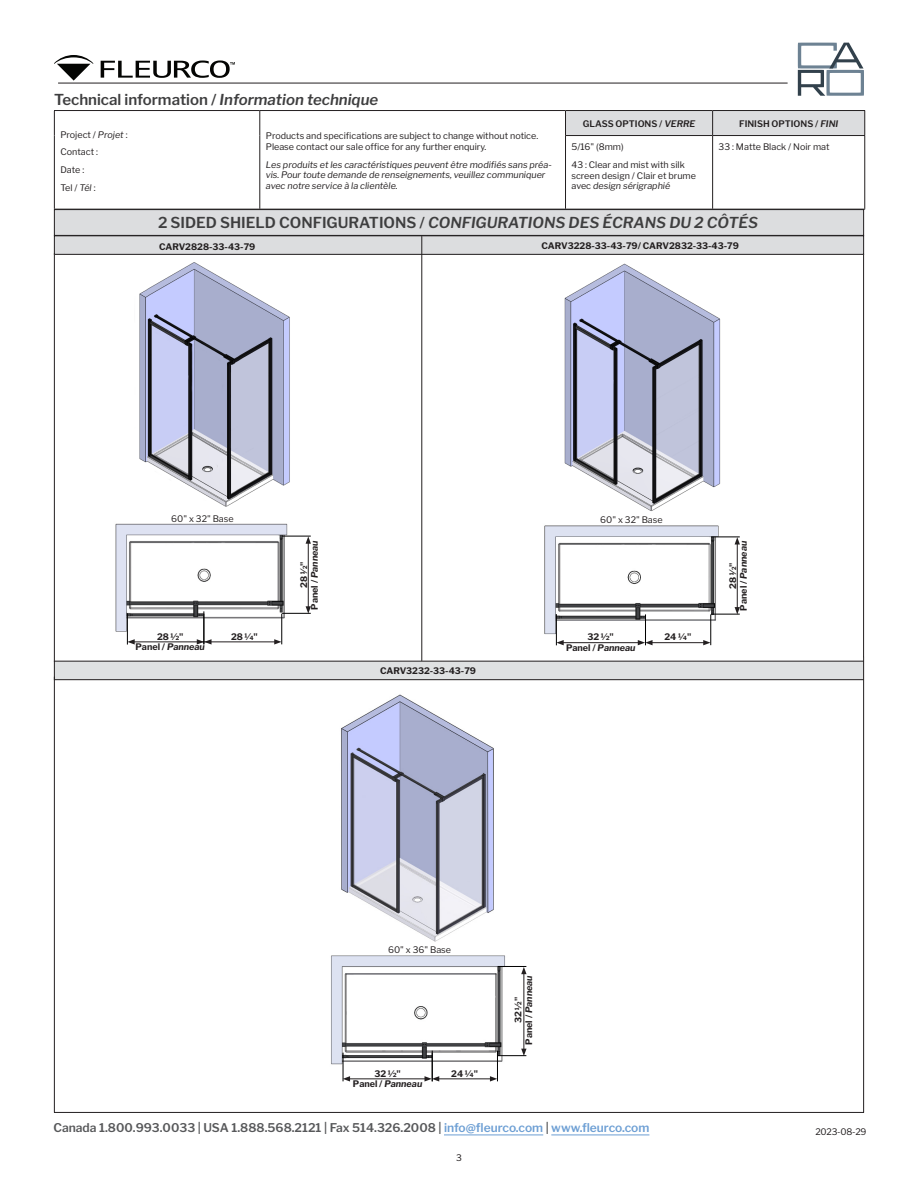
<style>
.page{position:relative;width:918px;height:1188px;background:#fff}
.page>*{position:absolute;margin:0;border:0;box-sizing:border-box;transform-origin:0 0}
.heading{font:italic 600 15px "Libre Franklin";color:#3e3e3f}
.t1{font:600 15px "Libre Franklin";color:#3e3e3f}
.t2{font:600 12px "Libre Franklin";color:#57585a}
.General_text_centered{font:9px/17.5px "Libre Franklin";color:#231f20}
.t3{font:italic 9px/10.8px "Libre Franklin";color:#231f20}
.line_arts{font:700 9px "Libre Franklin";color:#231f20}
.line_arts-2{font:italic 700 9px "Libre Franklin";color:#231f20}
.t4{font:600 9px "Libre Franklin";color:#231f20}
.s1{font-style:italic}
.s2{font-style:normal}
.s3{color:#6d9fd4}
</style>
<div class="page">
<hr style="left:54px;top:1112px;width:810px;height:1px;background:#231f20">
<hr style="left:444px;top:1135px;width:99px;height:1px;background:#6d9fd4">
<hr style="left:551px;top:1135px;width:98px;height:1px;background:#6d9fd4">
<svg style="left:54px;top:55px;width:39px;height:26px"></svg>
<svg style="left:101px;top:60px;width:134px;height:18px"></svg>
<hr style="left:58px;top:83px;width:730px;height:1px;background:#231f20">
<svg style="left:798px;top:43px;width:66px;height:53px"></svg>
<hr style="left:54px;top:110px;width:206px;height:1px;background:#231f20">
<svg style="left:54px;top:111px;width:1px;height:25px"></svg>
<hr style="left:260px;top:110px;width:306px;height:1px;background:#231f20">
<svg style="left:259px;top:111px;width:1px;height:25px"></svg>
<hr style="left:566px;top:110px;width:147px;height:1px;background:#231f20">
<hr style="left:713px;top:110px;width:152px;height:1px;background:#231f20">
<div style="left:565px;top:111px;width:300px;height:24px;background:#dcdddf"></div>
<hr style="left:54px;top:136px;width:1px;height:73px;background:#231f20">
<hr style="left:259px;top:136px;width:1px;height:73px;background:#231f20">
<hr style="left:565px;top:135px;width:148px;height:1px;background:#231f20">
<hr style="left:565px;top:136px;width:1px;height:73px;background:#231f20">
<hr style="left:713px;top:135px;width:152px;height:1px;background:#231f20">
<hr style="left:712px;top:136px;width:1px;height:73px;background:#231f20">
<hr style="left:864px;top:136px;width:1px;height:73px;background:#231f20">
<hr style="left:713px;top:209px;width:152px;height:1px;background:#231f20">
<img style="left:544px;top:525px;width:175px;height:115px">
<img style="left:564px;top:263px;width:157px;height:248px">
<hr style="left:561px;top:642px;width:79px;height:1px;background:#231f20">
<svg style="left:557px;top:640px;width:7px;height:5px"></svg>
<hr style="left:650px;top:642px;width:55px;height:1px;background:#231f20">
<svg style="left:638px;top:616px;width:15px;height:29px"></svg>
<svg style="left:703px;top:640px;width:7px;height:5px"></svg>
<hr style="left:645px;top:614px;width:1px;height:31px;background:#000">
<hr style="left:710px;top:614px;width:1px;height:31px;background:#000">
<hr style="left:737px;top:542px;width:1px;height:67px;background:#231f20">
<svg style="left:711px;top:607px;width:29px;height:8px"></svg>
<svg style="left:711px;top:537px;width:29px;height:8px"></svg>
<img style="left:331px;top:955px;width:180px;height:112px">
<img style="left:341px;top:694px;width:153px;height:248px">
<hr style="left:348px;top:1079px;width:79px;height:1px;background:#231f20">
<svg style="left:343px;top:1053px;width:7px;height:29px"></svg>
<hr style="left:437px;top:1079px;width:55px;height:1px;background:#231f20">
<svg style="left:425px;top:1053px;width:14px;height:29px"></svg>
<svg style="left:490px;top:1076px;width:7px;height:6px"></svg>
<hr style="left:432px;top:1051px;width:1px;height:30px;background:#000">
<hr style="left:497px;top:1051px;width:1px;height:30px;background:#000">
<hr style="left:524px;top:972px;width:1px;height:79px;background:#231f20">
<svg style="left:498px;top:1049px;width:29px;height:7px"></svg>
<svg style="left:498px;top:966px;width:29px;height:8px"></svg>
<hr style="left:556px;top:614px;width:1px;height:31px;background:#000">
<div style="left:54px;top:210px;width:810px;height:25px;background:#dcdddf"></div>
<div style="left:54px;top:209px;width:810px;height:27px;border:1px solid #231f20"></div>
<div style="left:54px;top:661px;width:809px;height:19px;background:#dfe1e2"></div>
<div style="left:54px;top:661px;width:810px;height:19px;border:1px solid #231f20"></div>
<hr style="left:54px;top:254px;width:1px;height:408px;background:#231f20">
<hr style="left:54px;top:677px;width:1px;height:435px;background:#231f20">
<hr style="left:863px;top:657px;width:1px;height:455px;background:#231f20">
<hr style="left:863px;top:254px;width:1px;height:403px;background:#231f20">
<div style="left:54px;top:236px;width:810px;height:18px;background:#dcdddf"></div>
<div style="left:54px;top:235px;width:810px;height:20px;border:1px solid #231f20"></div>
<hr style="left:421px;top:236px;width:1px;height:425px;background:#231f20">
<img style="left:139px;top:262px;width:151px;height:245px">
<img style="left:115px;top:523px;width:174px;height:114px">
<hr style="left:132px;top:642px;width:79px;height:1px;background:#231f20">
<svg style="left:128px;top:639px;width:7px;height:6px"></svg>
<hr style="left:204px;top:611px;width:1px;height:33px;background:#000">
<hr style="left:209px;top:642px;width:67px;height:1px;background:#231f20">
<svg style="left:197px;top:639px;width:15px;height:6px"></svg>
<svg style="left:274px;top:639px;width:8px;height:6px"></svg>
<hr style="left:204px;top:614px;width:1px;height:30px;background:#000">
<hr style="left:281px;top:614px;width:1px;height:30px;background:#000">
<hr style="left:308px;top:542px;width:1px;height:66px;background:#231f20">
<svg style="left:282px;top:606px;width:29px;height:8px"></svg>
<svg style="left:282px;top:536px;width:29px;height:8px"></svg>
<hr style="left:127px;top:613px;width:1px;height:32px;background:#000">
<h1 class="t1" style="left:54px;top:90px;width:326px">Technical information / <span class="s1">Information technique</span></h1>
<p class="General_text_centered" style="left:60px;top:126px;width:69px">Project / <span class="s1">Projet</span> :<br>Contact :<br>Date :<br>Tel / <span class="s1">Tél</span> :</p>
<p class="General_text_centered" style="left:266px;top:131px;width:274px;line-height:10.8px">Products and specifications are subject to change without notice.<br>Please contact our sale office for any further enquiry.</p>
<p class="t3" style="left:266px;top:159px;width:288px">Les produits et les caractéristiques peuvent être modifiés sans préa&shy;vis. Pour toute demande de renseignements, veuillez communiquer avec notre service à la clientèle.</p>
<p class="t4" style="left:583px;top:119px;width:114px">GLASS OPTIONS / <span class="s1">VERRE</span></p>
<p class="t4" style="left:739px;top:119px;width:101px">FINISH OPTIONS / <span class="s1">FINI</span></p>
<p class="General_text_centered" style="left:572px;top:138px;width:115px">5/16" (8mm)<br>43 : Clear and mist with silk</p>
<p class="General_text_centered" style="left:572px;top:170px;width:126px;line-height:10.8px">screen design / Clair et brume avec <span class="s1">design sérigraphié</span></p>
<p class="General_text_centered" style="left:719px;top:138px;width:112px">33 : Matte Black / Noir mat</p>
<p class="heading" style="left:158px;top:213px;width:602px"><span class="s2">2 SIDED SHIELD CONFIGURATIONS /</span> CONFIGURATIONS DES ÉCRANS DU 2 CÔTÉS</p>
<p class="line_arts" style="left:159px;top:242px;width:98px">CARV2828-33-43-79</p>
<p class="line_arts" style="left:542px;top:240px;width:199px">CARV3228-33-43-79/ CARV2832-33-43-79</p>
<p class="General_text_centered" style="left:171px;top:510px;width:64px">60" x 32" Base</p>
<p class="General_text_centered" style="left:600px;top:510px;width:64px">60" x 32" Base</p>
<p class="line_arts-2" style="left:309px;top:610px;width:71px;rotate:-90deg"><span class="s2">Panel /</span> Panneau</p>
<p class="line_arts" style="left:298px;top:588px;width:28px;rotate:-90deg">28 1/2"</p>
<p class="line_arts-2" style="left:738px;top:611px;width:71px;rotate:-90deg"><span class="s2">Panel /</span> Panneau</p>
<p class="line_arts" style="left:727px;top:589px;width:28px;rotate:-90deg">28 1/2"</p>
<p class="line_arts" style="left:157px;top:631px;width:28px">28 1/2"</p>
<p class="line_arts-2" style="left:136px;top:642px;width:71px"><span class="s2">Panel /</span> Panneau</p>
<p class="line_arts" style="left:231px;top:631px;width:28px">28 1/4"</p>
<p class="line_arts" style="left:588px;top:632px;width:28px">32 1/2"</p>
<p class="line_arts-2" style="left:566px;top:643px;width:71px"><span class="s2">Panel /</span> Panneau</p>
<p class="line_arts" style="left:665px;top:632px;width:28px">24 1/4"</p>
<p class="line_arts" style="left:380px;top:666px;width:97px">CARV3232-33-43-79</p>
<p class="General_text_centered" style="left:388px;top:941px;width:64px">60" x 36" Base</p>
<p class="line_arts" style="left:375px;top:1068px;width:28px">32 1/2"</p>
<p class="line_arts-2" style="left:353px;top:1079px;width:71px"><span class="s2">Panel /</span> Panneau</p>
<p class="line_arts" style="left:451px;top:1068px;width:28px">24 1/4"</p>
<p class="line_arts-2" style="left:524px;top:1045px;width:71px;rotate:-90deg"><span class="s2">Panel /</span> Panneau</p>
<p class="line_arts" style="left:513px;top:1023px;width:28px;rotate:-90deg">32 1/2"</p>
<h2 class="t2" style="left:54px;top:1120px;width:597px">Canada 1.800.993.0033 | USA 1.888.568.2121 | Fax 514.326.2008 | <span class="s3">info@fleurco.com</span> | <span class="s3">www.fleurco.com</span></h2>
<p class="General_text_centered" style="left:456px;top:1149px;width:7px">3</p>
<p class="General_text_centered" style="left:815px;top:1123px;width:53px">2023-08-29</p>
</div>
